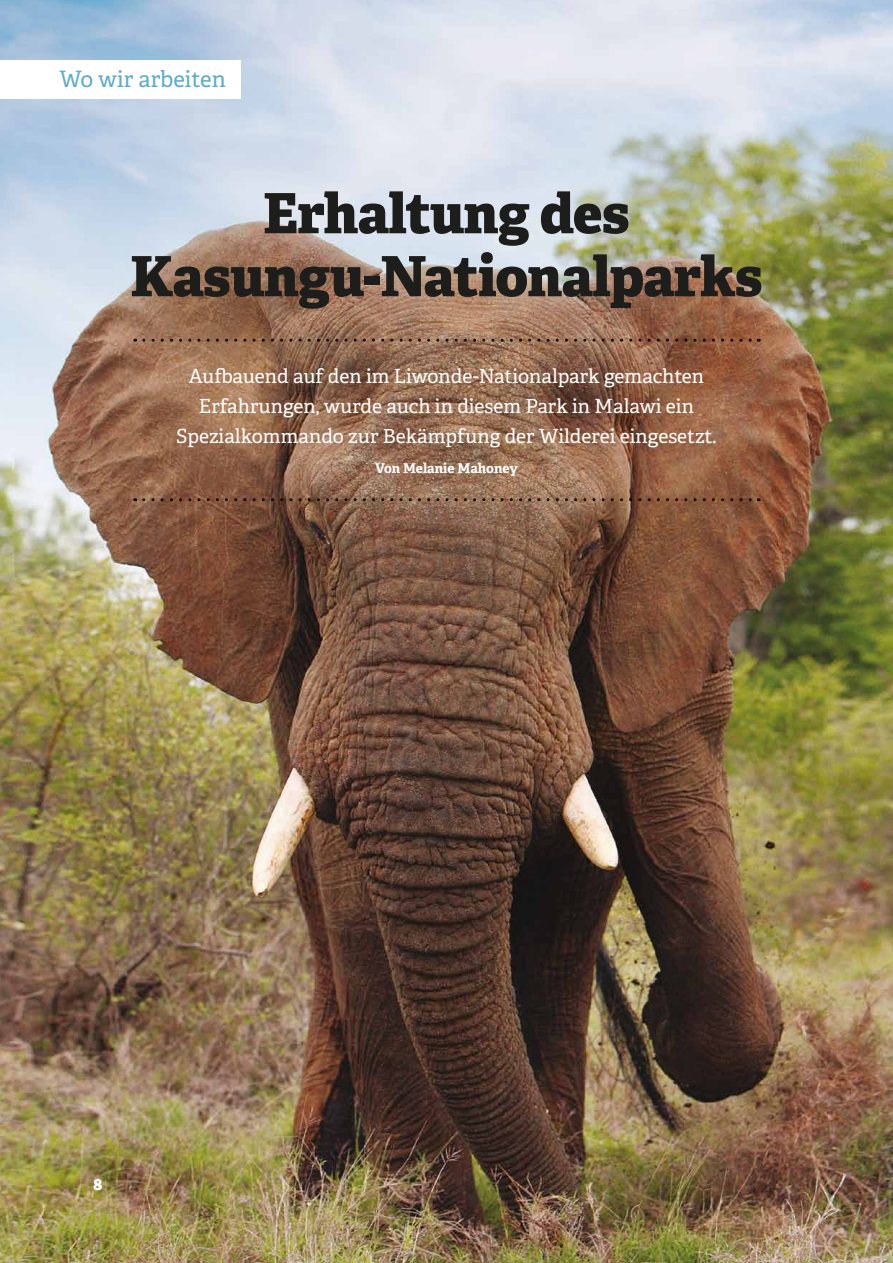
<style>
.page{position:relative;width:893px;height:1263px;background:#fff}
.page>*{position:absolute;margin:0;border:0;box-sizing:border-box;transform-origin:0 0}
.t1{font:800 55.5px/63px "Adelle";letter-spacing:-.01em;color:#1d1d1b;text-align:center}
.t2{font:22.5px "Adelle";color:#5daccd}
.t3{font:19.5px/30px "Adelle";color:#fff;text-align:center}
.t4{font:800 16.5px "Adelle";color:#fff}
.t5{font:700 13.5px "Adelle";color:#fff}
</style>
<div class="page">
<img style="left:0;top:0;width:893px;height:1263px">
<svg style="left:144px;top:339px;width:615px;height:3px"></svg>
<svg style="left:144px;top:498px;width:615px;height:3px"></svg>
<div style="left:0;top:61px;width:240px;height:38px;background:#fff"></div>
<p class="t2" style="left:60px;top:63px;width:168px">Wo wir arbeiten</p>
<h1 class="t1" style="left:130px;top:179px;width:634px">Erhaltung des<br>Kasungu-Nationalparks</h1>
<p class="t3" style="left:176px;top:360px;width:542px">Aufbauend auf den im Liwonde-Nationalpark gemachten<br>Erfahrungen, wurde auch in diesem Park in Malawi ein<br>Spezialkommando zur Bekämpfung der Wilderei eingesetzt.</p>
<p class="t5" style="left:375px;top:458px;width:144px">Von Melanie Mahoney</p>
<p class="t4" style="left:94px;top:1172px;width:10px">8</p>
</div>
